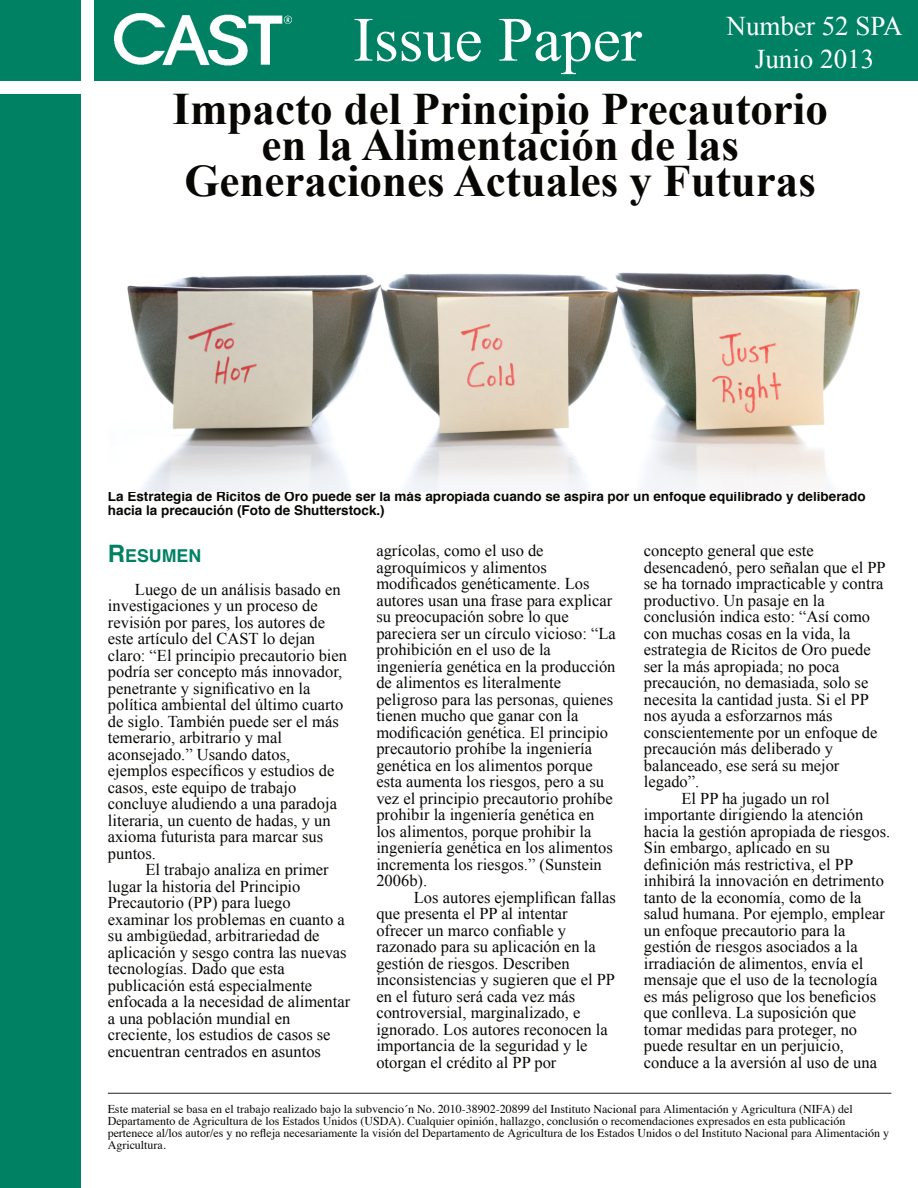
<style>
.page{position:relative;width:918px;height:1188px;background:#fff}
.page>*{position:absolute;margin:0;border:0;box-sizing:border-box;transform-origin:0 0}
.t1{font:63px "Times New Roman";color:#fff}
.t2{font:700 45px/36px "Times New Roman";color:#080704;text-align:center}
.t3{font:27px/33px "Times New Roman";color:#fff;text-align:center}
.t4{font:700 17.7px "Helvetica";color:#008164}
.t5{font:16.5px/16.5px "Times New Roman";color:#080704}
.t6{font:700 13.5px/13.5px "Helvetica";color:#080704}
.t7{font:12px/12px "Times";color:#080704}
.s1{font-size:24px}
</style>
<div class="page">
<div style="left:94px;top:0;width:824px;height:81px;background:#008164"></div>
<img style="left:114px;top:13px;width:178px;height:53px">
<div style="left:0;top:0;width:81px;height:81px;background:#008164"></div>
<div style="left:0;top:94px;width:81px;height:1094px;background:#008164"></div>
<hr style="left:108px;top:1093px;width:783px;height:1px;background:#231f20">
<img style="left:127px;top:272px;width:733px;height:219px">
<h3 class="t3" style="left:727px;top:13px;width:178px">Number 52 SPA<br>Junio 2013</h3>
<h1 class="t1" style="left:353px;top:17px;width:290px">Issue Paper</h1>
<h2 class="t2" style="left:173px;top:96px;width:657px">Impacto del Principio Precautorio en la Alimentación de las<br>Generaciones Actuales y Futuras</h2>
<p class="t6" style="left:108px;top:490px;width:759px">La Estrategia de Ricitos de Oro puede ser la más apropiada cuando se aspira por un enfoque equilibrado y deliberado hacia la precaución (Foto de Shutterstock.)</p>
<p class="t4" style="left:108px;top:549px;width:95px"><span class="s1">R</span>ESUMEN</p>
<p class="t5" style="left:108px;top:583px;width:241px;text-indent:27px">Luego de un análisis basado en investigaciones y un proceso de revisión por pares, los autores de este artículo del CAST lo dejan claro: “El principio precautorio bien podría ser concepto más innovador, penetrante y significativo en la política ambiental del último cuarto de siglo. También puede ser el más temerario, arbitrario y mal aconsejado.” Usando datos, ejemplos específicos y estudios de casos, este equipo de trabajo concluye aludiendo a una paradoja literaria, un cuento de hadas, y un axioma futurista para marcar sus puntos.</p>
<p class="t5" style="left:108px;top:863px;width:244px;text-indent:38px">El trabajo analiza en primer lugar la historia del Principio<br>Precautorio (PP) para luego examinar los problemas en cuanto a su ambigüedad, arbitrariedad de aplicación y sesgo contra las nuevas tecnologías. Dado que esta publicación está especialmente enfocada a la necesidad de alimentar a una población mundial en creciente, los estudios de casos se encuentran centrados en asuntos</p>
<p class="t5" style="left:376px;top:544px;width:241px">agrícolas, como el uso de agroquímicos y alimentos modificados genéticamente. Los autores usan una frase para explicar su preocupación sobre lo que pareciera ser un círculo vicioso: “La prohibición en el uso de la ingeniería genética en la producción de alimentos es literalmente peligroso para las personas, quienes tienen mucho que ganar con la modificación genética. El principio precautorio prohíbe la ingeniería genética en los alimentos porque esta aumenta los riesgos, pero a su vez el principio precautorio prohíbe prohibir la ingeniería genética en los alimentos, porque prohibir la ingeniería genética en los alimentos incrementa los riesgos.” (Sunstein<br>2006b).</p>
<p class="t5" style="left:376px;top:890px;width:241px;text-indent:38px">Los autores ejemplifican fallas que presenta el PP al intentar ofrecer un marco confiable y razonado para su aplicación en la gestión de riesgos. Describen inconsistencias y sugieren que el PP en el futuro será cada vez más controversial, marginalizado, e ignorado. Los autores reconocen la importancia de la seguridad y le otorgan el crédito al PP por</p>
<p class="t5" style="left:644px;top:544px;width:171px">concepto general que este</p>
<p class="t5" style="left:644px;top:560px;width:243px">desencadenó, pero señalan que el PP</p>
<p class="t5" style="left:644px;top:577px;width:241px">se ha tornado impracticable y contra</p>
<p class="t5" style="left:644px;top:593px;width:182px">productivo. Un pasaje en la</p>
<p class="t5" style="left:644px;top:610px;width:228px">conclusión indica esto: “Así como</p>
<p class="t5" style="left:644px;top:626px;width:208px">con muchas cosas en la vida, la</p>
<p class="t5" style="left:644px;top:643px;width:228px">estrategia de Ricitos de Oro puede</p>
<p class="t5" style="left:644px;top:659px;width:197px">ser la más apropiada; no poca</p>
<p class="t5" style="left:644px;top:676px;width:226px">precaución, no demasiada, solo se</p>
<p class="t5" style="left:644px;top:692px;width:226px">necesita la cantidad justa. Si el PP</p>
<p class="t5" style="left:644px;top:709px;width:190px">nos ayuda a esforzarnos más</p>
<p class="t5" style="left:644px;top:725px;width:235px">conscientemente por un enfoque de</p>
<p class="t5" style="left:644px;top:742px;width:191px">precaución más deliberado y</p>
<p class="t5" style="left:644px;top:758px;width:197px">balanceado, ese será su mejor</p>
<p class="t5" style="left:644px;top:775px;width:57px">legado”.</p>
<p class="t5" style="left:681px;top:791px;width:150px">El PP ha jugado un rol</p>
<p class="t5" style="left:644px;top:808px;width:221px">importante dirigiendo la atención</p>
<p class="t5" style="left:644px;top:824px;width:248px">hacia la gestión apropiada de riesgos.</p>
<p class="t5" style="left:644px;top:841px;width:188px">Sin embargo, aplicado en su</p>
<p class="t5" style="left:644px;top:857px;width:211px">definición más restrictiva, el PP</p>
<p class="t5" style="left:644px;top:874px;width:242px">inhibirá la innovación en detrimento</p>
<p class="t5" style="left:644px;top:890px;width:219px">tanto de la economía, como de la</p>
<p class="t5" style="left:644px;top:907px;width:243px">salud humana. Por ejemplo, emplear</p>
<p class="t5" style="left:644px;top:923px;width:203px">un enfoque precautorio para la</p>
<p class="t5" style="left:644px;top:940px;width:215px">gestión de riesgos asociados a la</p>
<p class="t5" style="left:644px;top:956px;width:221px">irradiación de alimentos, envía el</p>
<p class="t5" style="left:644px;top:973px;width:235px">mensaje que el uso de la tecnología</p>
<p class="t5" style="left:644px;top:989px;width:234px">es más peligroso que los beneficios</p>
<p class="t5" style="left:644px;top:1006px;width:214px">que conlleva. La suposición que</p>
<p class="t5" style="left:644px;top:1022px;width:215px">tomar medidas para proteger, no</p>
<p class="t5" style="left:644px;top:1039px;width:202px">puede resultar en un perjuicio,</p>
<p class="t5" style="left:644px;top:1055px;width:235px">conduce a la aversión al uso de una</p>
<p class="t7" style="left:108px;top:1104px;width:783px">Este material se basa en el trabajo realizado bajo la subvención No. 2010-38902-20899 del Instituto Nacional para Alimentación y Agricultura (NIFA) del Departamento de Agricultura de los Estados Unidos (USDA). Cualquier opinión, hallazgo, conclusión o recomendaciones expresados en esta publicación pertenece al/los autor/es y no refleja necesariamente la visión del Departamento de Agricultura de los Estados Unidos o del Instituto Nacional para Alimentación y Agricultura.</p>
</div>
